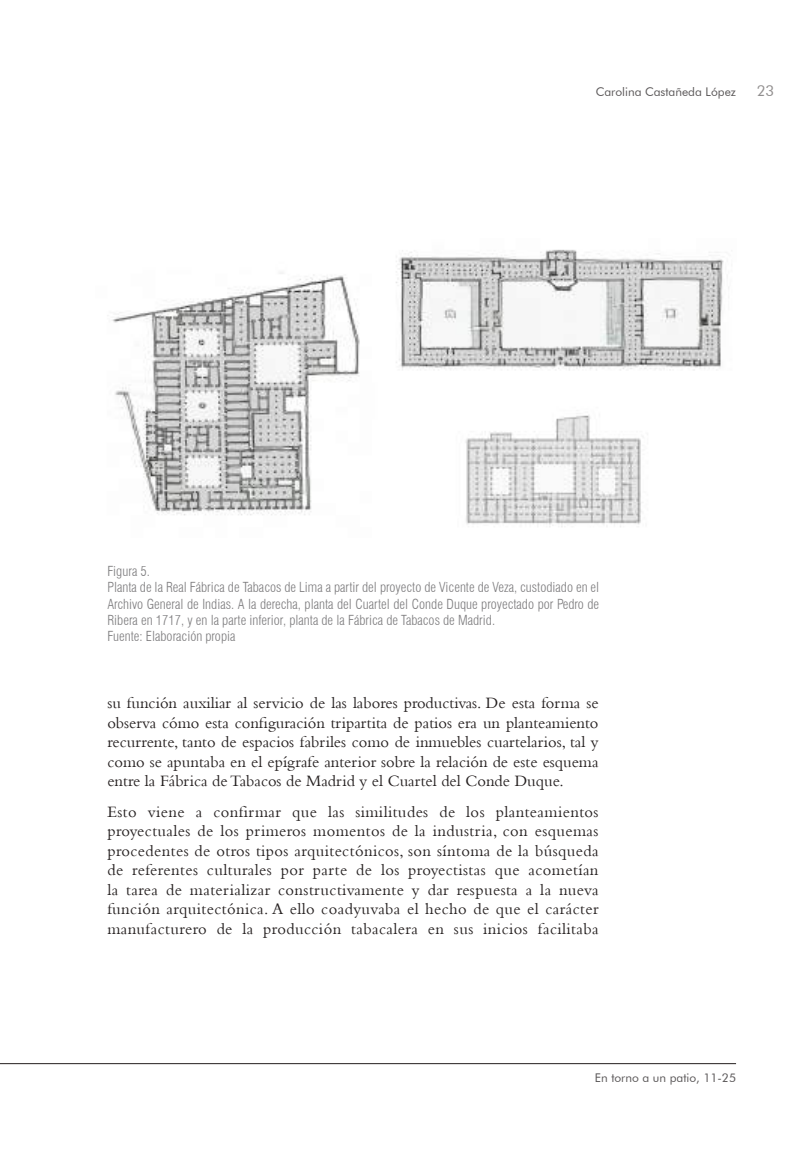
<style>
.page{position:relative;width:808px;height:1149px;background:#fff}
.page>*{position:absolute;margin:0;border:0;box-sizing:border-box;transform-origin:0 0}
.t1{font:16.5px/19.5px "Bembo";letter-spacing:.025em;color:#241f1f;text-align:justify}
.t2{font:15px "Futura BT";color:#241f1f}
.t3{font:300 condensed 13.5px/16.2px "Swiss 721 BT";color:#7d7c7e}
.t4{font:12px "Futura BT";color:#5a5758}
</style>
<div class="page">
<hr style="left:0;top:1063px;width:736px;height:1px;background:#241f1f">
<img style="left:112px;top:249px;width:617px;height:278px">
<p class="t4" style="left:596px;top:84px;width:142px">Carolina Castañeda López</p>
<p class="t2" style="left:756px;top:82px;width:19px">23</p>
<p class="t3" style="left:107px;top:563px;width:493px">Figura 5.<br>Planta de la Real Fábrica de Tabacos de Lima a partir del proyecto de Vicente de Veza, custodiado en el Archivo General de Indias. A la derecha, planta del Cuartel del Conde Duque proyectado por Pedro de Ribera en 1717, y en la parte inferior, planta de la Fábrica de Tabacos de Madrid.<br>Fuente: Elaboración propia</p>
<p class="t1" style="left:107px;top:693px;width:493px">su función auxiliar al servicio de las labores productivas. De esta forma se observa cómo esta configuración tripartita de patios era un planteamiento recurrente, tanto de espacios fabriles como de inmuebles cuartelarios, tal y como se apuntaba en el epígrafe anterior sobre la relación de este esquema entre la Fábrica de Tabacos de Madrid y el Cuartel del Conde Duque.</p>
<p class="t1" style="left:107px;top:801px;width:493px">Esto viene a confirmar que las similitudes de los planteamientos proyectuales de los primeros momentos de la industria, con esquemas procedentes de otros tipos arquitectónicos, son síntoma de la búsqueda de referentes culturales por parte de los proyectistas que acometían la tarea de materializar constructivamente y dar respuesta a la nueva función arquitectónica. A ello coadyuvaba el hecho de que el carácter manufacturero de la producción tabacalera en sus inicios facilitaba</p>
<p class="t4" style="left:595px;top:1070px;width:143px">En torno a un patio, 11-25</p>
</div>
